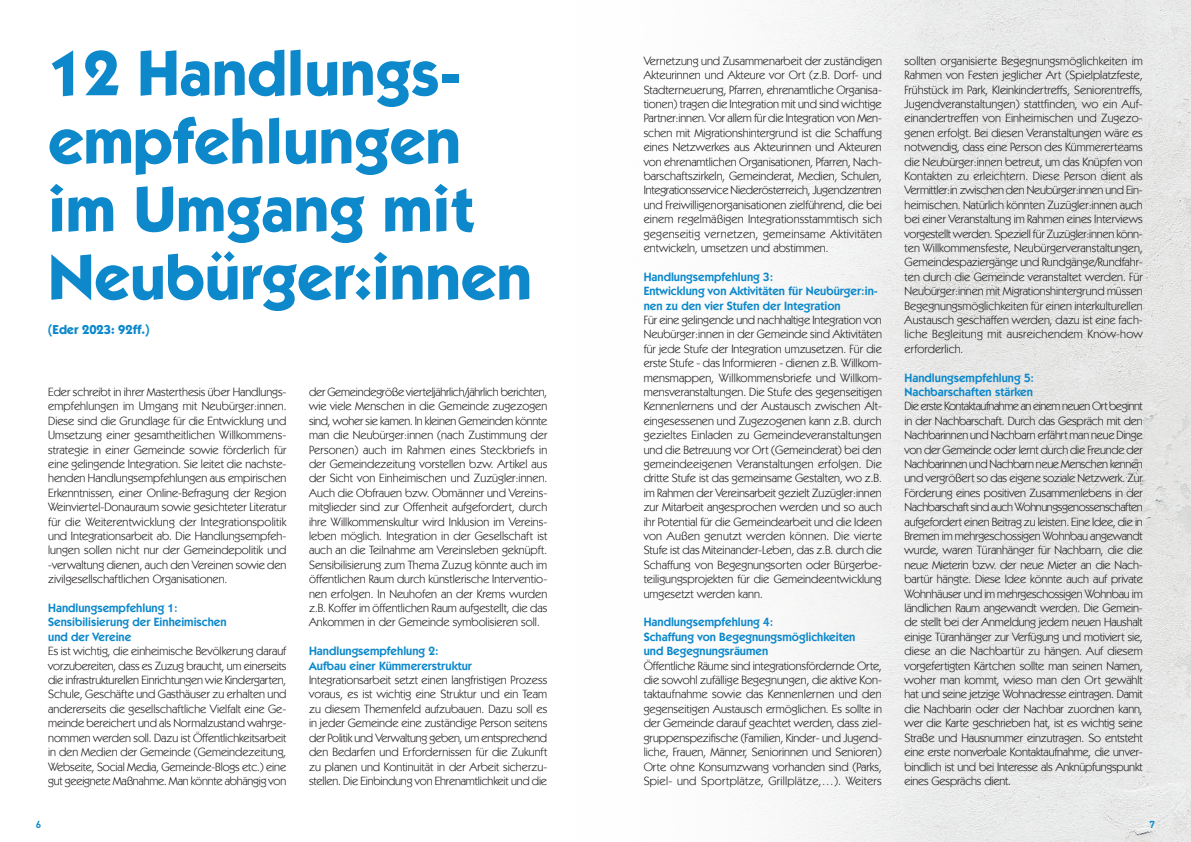
<style>
.page{position:relative;width:1191px;height:842px;background:#fff}
.page>*{position:absolute;margin:0;border:0;box-sizing:border-box;transform-origin:0 0}
.Headline{font:700 64px/68px "ITC Kabel Std";color:#0c88cb}
.t1{font:700 13px "ITC Kabel Std";color:#0c88cb}
.Fließtext_neu{font:12px/14.4px "Kabel IT Cby BT";color:#231f20;text-align:justify}
.headline_fließtext_klein{font:600 12px/14.4px "Kabel IT Cby BT";color:#0c88cb}
.t2{font:700 10px "DINOT";color:#0c88cb}
</style>
<div class="page">
<img style="left:725px;top:0;width:466px;height:842px">
<p class="Headline" style="left:48px;top:39px;width:414px">12 Handlungs&shy;empfehlungen</p>
<p class="Headline" style="left:48px;top:175px;width:485px">im Umgang mit<br>Neubürger:innen</p>
<p class="t1" style="left:48px;top:322px;width:103px">(Eder 2023: 92ff.)</p>
<p class="Fließtext_neu" style="left:48px;top:384px;width:240px">Eder schreibt in ihrer Masterthesis über Handlungs&shy;empfehlungen im Umgang mit Neubürger:innen.<br>Diese sind die Grundlage für die Entwicklung und Umsetzung einer gesamtheitlichen Willkommens&shy;strategie in einer Gemeinde sowie förderlich für eine gelingende Integration. Sie leitet die nachste&shy;henden Handlungsempfehlungen aus empirischen Erkenntnissen, einer Online-Befragung der Region Weinviertel-Donauraum sowie gesichteter Literatur für die Weiterentwicklung der Integrationspolitik und Integrationsarbeit ab. Die Handlungsempfeh&shy;lungen sollen nicht nur der Gemeindepolitik und -verwaltung dienen, auch den Vereinen sowie den zivilgesellschaftlichen Organisationen.</p>
<p class="headline_fließtext_klein" style="left:48px;top:600px;width:131px">Handlungsempfehlung 1:</p>
<p class="headline_fließtext_klein" style="left:48px;top:615px;width:180px">Sensibilisierung der Einheimischen</p>
<p class="headline_fließtext_klein" style="left:48px;top:629px;width:85px">und der Vereine</p>
<p class="Fließtext_neu" style="left:48px;top:644px;width:240px">Es ist wichtig, die einheimische Bevölkerung darauf vorzubereiten, dass es Zuzug braucht, um einerseits die infrastrukturellen Einrichtungen wie Kindergarten, Schule, Geschäfte und Gasthäuser zu erhalten und andererseits die gesellschaftliche Vielfalt eine Ge&shy;meinde bereichert und als Normalzustand wahrge&shy;nommen werden soll. Dazu ist Öffentlichkeitsarbeit in den Medien der Gemeinde (Gemeindezeitung, Webseite, Social Media, Gemeinde-Blogs etc.) eine gut geeignete Maßnahme. Man könnte abhängig von</p>
<p class="Fließtext_neu" style="left:309px;top:384px;width:240px">der Gemeindegröße vierteljährlich/jährlich berichten, wie viele Menschen in die Gemeinde zugezogen sind, woher sie kamen. In kleinen Gemeinden könnte man die Neubürger:innen (nach Zustimmung der Personen) auch im Rahmen eines Steckbriefs in der Gemeindezeitung vorstellen bzw. Artikel aus der Sicht von Einheimischen und Zuzügler:innen.<br>Auch die Obfrauen bzw. Obmänner und Vereins&shy;mitglieder sind zur Offenheit aufgefordert, durch ihre Willkommenskultur wird Inklusion im Vereins&shy;leben möglich. Integration in der Gesellschaft ist auch an die Teilnahme am Vereinsleben geknüpft.<br>Sensibilisierung zum Thema Zuzug könnte auch im öffentlichen Raum durch künstlerische Interventio&shy;nen erfolgen. In Neuhofen an der Krems wurden z.B. Koffer im öffentlichen Raum aufgestellt, die das Ankommen in der Gemeinde symbolisieren soll.</p>
<p class="headline_fließtext_klein" style="left:309px;top:644px;width:131px">Handlungsempfehlung 2:</p>
<p class="headline_fließtext_klein" style="left:309px;top:658px;width:164px">Aufbau einer Kümmererstruktur</p>
<p class="Fließtext_neu" style="left:309px;top:672px;width:240px">Integrationsarbeit setzt einen langfristigen Prozess voraus, es ist wichtig eine Struktur und ein Team zu diesem Themenfeld aufzubauen. Dazu soll es in jeder Gemeinde eine zuständige Person seitens der Politik und Verwaltung geben, um entsprechend den Bedarfen und Erfordernissen für die Zukunft zu planen und Kontinuität in der Arbeit sicherzu&shy;stellen. Die Einbindung von Ehrenamtlichkeit und die</p>
<p class="Fließtext_neu" style="left:643px;top:53px;width:240px">Vernetzung und Zusammenarbeit der zuständigen Akteurinnen und Akteure vor Ort (z.B. Dorf- und Stadterneuerung, Pfarren, ehrenamtliche Organisa&shy;tionen) tragen die Integration mit und sind wichtige Partner:innen. Vor allem für die Integration von Men&shy;schen mit Migrationshintergrund ist die Schaffung eines Netzwerkes aus Akteurinnen und Akteuren von ehrenamtlichen Organisationen, Pfarren, Nach&shy;barschaftszirkeln, Gemeinderat, Medien, Schulen, Integrationsservice Niederösterreich, Jugendzentren und Freiwilligenorganisationen zielführend, die bei einem regelmäßigen Integrationsstammtisch sich gegenseitig vernetzen, gemeinsame Aktivitäten entwickeln, umsetzen und abstimmen.</p>
<p class="headline_fließtext_klein" style="left:643px;top:269px;width:131px">Handlungsempfehlung 3:</p>
<p class="headline_fließtext_klein" style="left:643px;top:284px;width:236px">Entwicklung von Aktivitäten für Neubürger:in&shy;nen zu den vier Stufen der Integration</p>
<p class="Fließtext_neu" style="left:643px;top:312px;width:240px">Für eine gelingende und nachhaltige Integration von Neubürger:innen in der Gemeinde sind Aktivitäten für jede Stufe der Integration umzusetzen. Für die erste Stufe - das Informieren - dienen z.B. Willkom&shy;mensmappen, Willkommensbriefe und Willkom&shy;mensveranstaltungen. Die Stufe des gegenseitigen Kennenlernens und der Austausch zwischen Alt&shy;eingesessenen und Zugezogenen kann z.B. durch gezieltes Einladen zu Gemeindeveranstaltungen und die Betreuung vor Ort (Gemeinderat) bei den gemeindeeigenen Veranstaltungen erfolgen. Die dritte Stufe ist das gemeinsame Gestalten, wo z.B. im Rahmen der Vereinsarbeit gezielt Zuzügler:innen zur Mitarbeit angesprochen werden und so auch ihr Potential für die Gemeindearbeit und die Ideen von Außen genutzt werden können. Die vierte Stufe ist das Miteinander-Leben, das z.B. durch die Schaffung von Begegnungsorten oder Bürgerbe&shy;teiligungsprojekten für die Gemeindeentwicklung umgesetzt werden kann.</p>
<p class="headline_fließtext_klein" style="left:643px;top:615px;width:131px">Handlungsempfehlung 4:</p>
<p class="headline_fließtext_klein" style="left:643px;top:629px;width:213px">Schaffung von Begegnungsmöglichkeiten</p>
<p class="headline_fließtext_klein" style="left:643px;top:644px;width:126px">und Begegnungsräumen</p>
<p class="Fließtext_neu" style="left:643px;top:658px;width:240px">Öffentliche Räume sind integrationsfördernde Orte, die sowohl zufällige Begegnungen, die aktive Kon&shy;taktaufnahme sowie das Kennenlernen und den gegenseitigen Austausch ermöglichen. Es sollte in der Gemeinde darauf geachtet werden, dass ziel&shy;gruppenspezifische (Familien, Kinder- und Jugend&shy;liche, Frauen, Männer, Seniorinnen und Senioren)<br>Orte ohne Konsumzwang vorhanden sind (Parks, Spiel- und Sportplätze, Grillplätze,…). Weiters</p>
<p class="Fließtext_neu" style="left:904px;top:53px;width:240px">sollten organisierte Begegnungsmöglichkeiten im Rahmen von Festen jeglicher Art (Spielplatzfeste, Frühstück im Park, Kleinkindertreffs, Seniorentreffs, Jugendveranstaltungen) stattfinden, wo ein Auf&shy;einandertreffen von Einheimischen und Zugezo&shy;genen erfolgt. Bei diesen Veranstaltungen wäre es notwendig, dass eine Person des Kümmererteams die Neubürger:innen betreut, um das Knüpfen von Kontakten zu erleichtern. Diese Person dient als Vermittler:in zwischen den Neubürger:innen und Ein&shy;heimischen. Natürlich könnten Zuzügler:innen auch bei einer Veranstaltung im Rahmen eines Interviews vorgestellt werden. Speziell für Zuzügler:innen könn&shy;ten Willkommensfeste, Neubürgerveranstaltungen, Gemeindespaziergänge und Rundgänge/Rundfahr&shy;ten durch die Gemeinde veranstaltet werden. Für Neubürger:innen mit Migrationshintergrund müssen Begegnungsmöglichkeiten für einen interkulturellen Austausch geschaffen werden, dazu ist eine fach&shy;liche Begleitung mit ausreichendem Know-how erforderlich.</p>
<p class="headline_fließtext_klein" style="left:904px;top:370px;width:131px">Handlungsempfehlung 5:</p>
<p class="headline_fließtext_klein" style="left:904px;top:384px;width:130px">Nachbarschaften stärken</p>
<p class="Fließtext_neu" style="left:904px;top:399px;width:240px">Die erste Kontaktaufnahme an einem neuen Ort beginnt in der Nachbarschaft. Durch das Gespräch mit den Nachbarinnen und Nachbarn erfährt man neue Dinge von der Gemeinde oder lernt durch die Freunde der Nachbarinnen und Nachbarn neue Menschen kennen und vergrößert so das eigene soziale Netzwerk. Zur Förderung eines positiven Zusammenlebens in der Nachbarschaft sind auch Wohnungsgenossenschaften aufgefordert einen Beitrag zu leisten. Eine Idee, die in Bremen im mehrgeschossigen Wohnbau angewandt wurde, waren Türanhänger für Nachbarn, die die neue Mieterin bzw. der neue Mieter an die Nach&shy;bartür hängte. Diese Idee könnte auch auf private Wohnhäuser und im mehrgeschossigen Wohnbau im ländlichen Raum angewandt werden. Die Gemein&shy;de stellt bei der Anmeldung jedem neuen Haushalt einige Türanhänger zur Verfügung und motiviert sie, diese an die Nachbartür zu hängen. Auf diesem vorgefertigten Kärtchen sollte man seinen Namen, woher man kommt, wieso man den Ort gewählt hat und seine jetzige Wohnadresse eintragen. Damit die Nachbarin oder der Nachbar zuordnen kann, wer die Karte geschrieben hat, ist es wichtig seine Straße und Hausnummer einzutragen. So entsteht eine erste nonverbale Kontaktaufnahme, die unver&shy;bindlich ist und bei Interesse als Anknüpfungspunkt eines Gesprächs dient.</p>
<p class="t2" style="left:36px;top:817px;width:7px">6</p>
<p class="t2" style="left:1149px;top:817px;width:7px">7</p>
</div>
